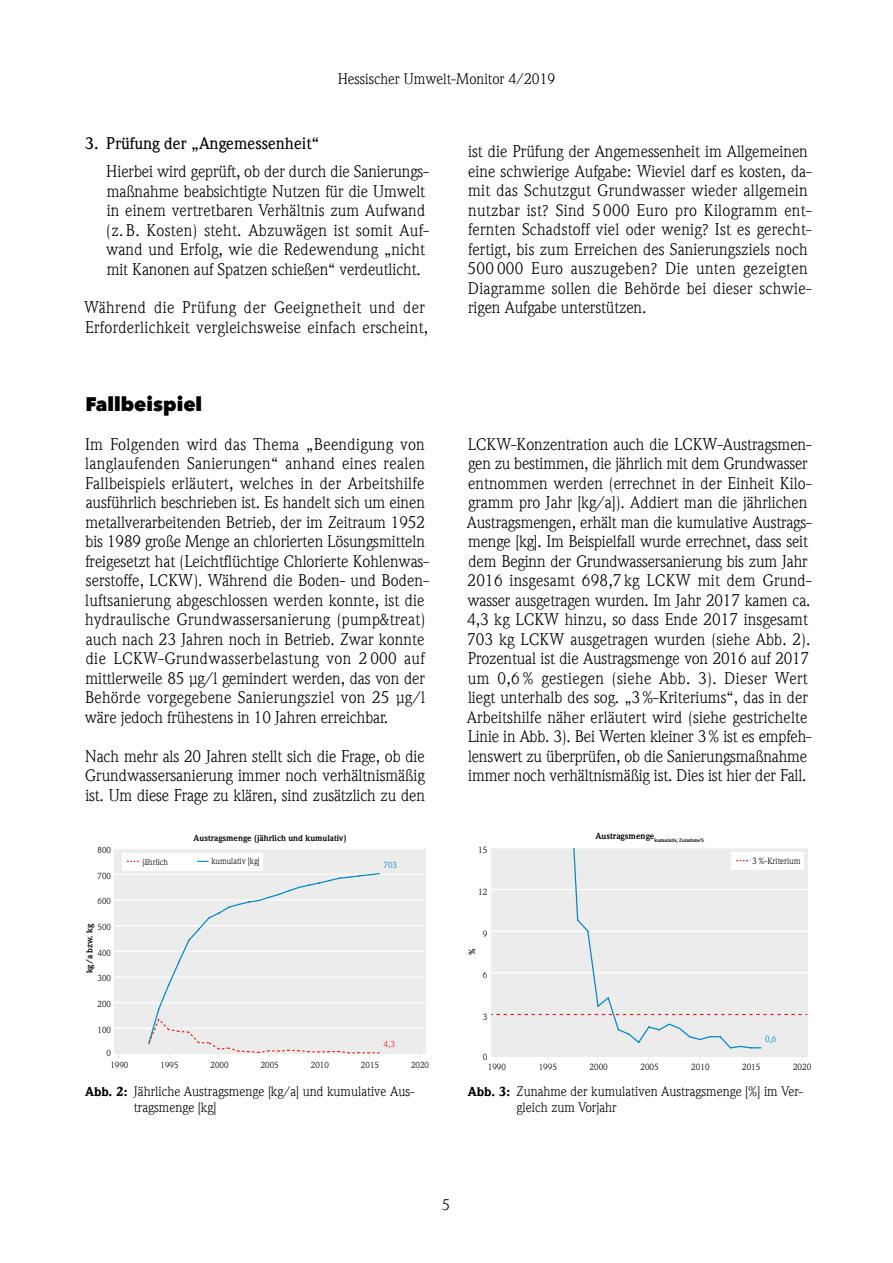
<style>
.page{position:relative;width:893px;height:1263px;background:#fff}
.page>*{position:absolute;margin:0;border:0;box-sizing:border-box;transform-origin:0 0}
.Überschrift_1{font:800 19.5px "Avenir Next LT Pro";color:#000}
.Fließtext{font:16.5px/19.5px "ITC Weidemann Com";color:#000}
.Auzählung_Nr{font:16.5px/19.5px "ITC Weidemann Com";letter-spacing:-.005em;color:#000}
.Auzählung_Nr-2{font:500 16.5px "ITC Weidemann Com";letter-spacing:-.005em;color:#000}
.t1{font:15px "ITC Weidemann Com";color:#000}
.Abbildung_verschacht{font:13.5px/16.2px "ITC Weidemann Com";color:#000}
.t2{font:8.85px "ITC Weidemann Com";color:#000}
.t3{font:8.85px "ITC Weidemann Com";color:#0088c1}
.t4{font:700 8.85px "ITC Weidemann Com";color:#000}
.t5{font:8.7px "ITC Weidemann Com";color:#000}
.t6{font:700 8.7px "ITC Weidemann Com";color:#000}
.t7{font:8.7px "ITC Weidemann Com";color:#e42010}
.t8{font:8.7px "ITC Weidemann Com";color:#0088c1}
.t9{font:700 5.1px "ITC Weidemann Com";color:#000}
.s1{font-weight:900;font-size:12.75px}
</style>
<div class="page">
<div style="left:114px;top:849px;width:312px;height:205px;background:#ececed"></div>
<hr style="left:114px;top:1028px;width:312px;height:1px;background:#fff">
<hr style="left:114px;top:1002px;width:312px;height:1px;background:#fff">
<hr style="left:114px;top:976px;width:312px;height:1px;background:#fff">
<hr style="left:114px;top:951px;width:312px;height:1px;background:#fff">
<hr style="left:114px;top:925px;width:312px;height:1px;background:#fff">
<hr style="left:114px;top:899px;width:312px;height:2px;background:#fff">
<hr style="left:114px;top:874px;width:312px;height:1px;background:#fff">
<svg style="left:147px;top:873px;width:234px;height:185px"></svg>
<div style="left:122px;top:853px;width:140px;height:17px;background:#fff"></div>
<svg style="left:197px;top:861px;width:12px;height:1px"></svg>
<hr style="left:546px;top:1037px;width:2px;height:23px;background:#ececed">
<hr style="left:597px;top:1037px;width:2px;height:23px;background:#ececed">
<div style="left:491px;top:848px;width:317px;height:208px;background:#ececed"></div>
<hr style="left:490px;top:1014px;width:319px;height:1px;background:#fff">
<hr style="left:490px;top:972px;width:319px;height:1px;background:#fff">
<hr style="left:490px;top:930px;width:319px;height:2px;background:#fff">
<hr style="left:490px;top:889px;width:319px;height:1px;background:#fff">
<svg style="left:546px;top:848px;width:216px;height:201px"></svg>
<div style="left:731px;top:852px;width:72px;height:18px;background:#fff"></div>
<svg style="left:491px;top:1014px;width:316px;height:1px"></svg>
<p class="t1" style="left:338px;top:70px;width:219px">Hessischer Umwelt-Monitor 4/2019</p>
<p class="Auzählung_Nr-2" style="left:85px;top:134px;width:236px">3. Prüfung der „Angemessenheit“</p>
<p class="Auzählung_Nr" style="left:106px;top:162px;width:324px">Hierbei wird geprüft, ob der durch die Sanierungs&shy;maßnahme beabsichtigte Nutzen für die Umwelt in einem vertretbaren Verhältnis zum Aufwand (z. B. Kosten) steht. Abzuwägen ist somit Auf&shy;wand und Erfolg, wie die Redewendung „nicht mit Kanonen auf Spatzen schießen“ verdeutlicht.</p>
<p class="Fließtext" style="left:84px;top:298px;width:345px">Während die Prüfung der Geeignetheit und der<br>Erforderlichkeit vergleichsweise einfach erscheint,</p>
<p class="Überschrift_1" style="left:86px;top:392px;width:118px">Fallbeispiel</p>
<p class="Fließtext" style="left:85px;top:434px;width:345px">Im Folgenden wird das Thema „Beendigung von langlaufenden Sanierungen“ anhand eines realen Fallbeispiels erläutert, welches in der Arbeitshilfe ausführlich beschrieben ist. Es handelt sich um einen metallverarbeitenden Betrieb, der im Zeitraum 1952 bis 1989 große Menge an chlorierten Lösungsmitteln freigesetzt hat (Leichtflüchtige Chlorierte Kohlenwas&shy;serstoffe, LCKW). Während die Boden- und Boden&shy;luftsanierung abgeschlossen werden konnte, ist die hydraulische Grundwassersanierung (pump&amp;treat) auch nach 23 Jahren noch in Betrieb. Zwar konnte die LCKW-Grundwasserbelastung von 2 000 auf mittlerweile 85 µg/l gemindert werden, das von der Behörde vorgegebene Sanierungsziel von 25 µg/l wäre jedoch frühestens in 10 Jahren erreichbar.</p>
<p class="Fließtext" style="left:85px;top:746px;width:341px;text-align:justify">Nach mehr als 20 Jahren stellt sich die Frage, ob die Grundwassersanierung immer noch verhältnismäßig ist. Um diese Frage zu klären, sind zusätzlich zu den</p>
<p class="t5" style="left:98px;top:845px;width:15px">800</p>
<p class="t5" style="left:98px;top:870px;width:15px">700</p>
<p class="t5" style="left:98px;top:896px;width:15px">600</p>
<p class="t5" style="left:98px;top:922px;width:15px">500</p>
<p class="t6" style="left:84px;top:973px;width:51px;rotate:-90deg">kg/a bzw. kg</p>
<p class="t5" style="left:98px;top:947px;width:15px">400</p>
<p class="t5" style="left:98px;top:973px;width:15px">300</p>
<p class="t5" style="left:98px;top:999px;width:15px">200</p>
<p class="t5" style="left:98px;top:1024px;width:15px">100</p>
<p class="t5" style="left:107px;top:1048px;width:6px">0</p>
<p class="t5" style="left:143px;top:857px;width:27px">jährlich</p>
<p class="t6" style="left:194px;top:832px;width:154px">Austragsmenge (jährlich und kumulativ)</p>
<p class="t5" style="left:211px;top:856px;width:50px">kumulativ [kg]</p>
<p class="t8" style="left:384px;top:860px;width:15px">703</p>
<p class="t7" style="left:384px;top:1038px;width:13px">4,3</p>
<p class="t5" style="left:110px;top:1060px;width:20px">1990</p>
<p class="t5" style="left:160px;top:1060px;width:20px">1995</p>
<p class="t5" style="left:211px;top:1060px;width:20px">2000</p>
<p class="t5" style="left:261px;top:1060px;width:20px">2005</p>
<p class="t5" style="left:311px;top:1060px;width:20px">2010</p>
<p class="t5" style="left:361px;top:1060px;width:20px">2015</p>
<p class="t5" style="left:411px;top:1060px;width:20px">2020</p>
<p class="Fließtext" style="left:468px;top:142px;width:345px">ist die Prüfung der Angemessenheit im Allgemeinen eine schwierige Aufgabe: Wieviel darf es kosten, da&shy;mit das Schutzgut Grundwasser wieder allgemein nutzbar ist? Sind 5 000 Euro pro Kilogramm ent&shy;fernten Schadstoff viel oder wenig? Ist es gerecht&shy;fertigt, bis zum Erreichen des Sanierungsziels noch 500 000 Euro auszugeben? Die unten gezeigten Diagramme sollen die Behörde bei dieser schwie&shy;rigen Aufgabe unterstützen.</p>
<p class="Fließtext" style="left:467px;top:434px;width:346px">LCKW-Konzentration auch die LCKW-Austragsmen&shy;gen zu bestimmen, die jährlich mit dem Grundwasser entnommen werden (errechnet in der Einheit Kilo&shy;gramm pro Jahr [kg/a]). Addiert man die jährlichen Austragsmengen, erhält man die kumulative Austrags&shy;menge [kg]. Im Beispielfall wurde errechnet, dass seit dem Beginn der Grundwassersanierung bis zum Jahr 2016 insgesamt 698,7 kg LCKW mit dem Grund&shy;wasser ausgetragen wurden. Im Jahr 2017 kamen ca.<br>4,3 kg LCKW hinzu, so dass Ende 2017 insgesamt 703 kg LCKW ausgetragen wurden (siehe Abb. 2).<br>Prozentual ist die Austragsmenge von 2016 auf 2017 um 0,6% gestiegen (siehe Abb. 3). Dieser Wert liegt unterhalb des sog. „3%-Kriteriums“, das in der Arbeitshilfe näher erläutert wird (siehe gestrichelte Linie in Abb. 3). Bei Werten kleiner 3% ist es empfeh&shy;lenswert zu überprüfen, ob die Sanierungsmaßnahme immer noch verhältnismäßig ist. Dies ist hier der Fall.</p>
<p class="t2" style="left:478px;top:845px;width:11px">15</p>
<p class="t2" style="left:478px;top:887px;width:11px">12</p>
<p class="t2" style="left:483px;top:928px;width:6px">9</p>
<p class="t4" style="left:467px;top:955px;width:8px;rotate:-90deg">%</p>
<p class="t2" style="left:483px;top:970px;width:6px">6</p>
<p class="t2" style="left:483px;top:1012px;width:6px">3</p>
<p class="t2" style="left:483px;top:1051px;width:6px">0</p>
<p class="t9" style="left:595px;top:837px;width:110px"><sup>Austragsmenge</sup>kumulativ, Zunahme%</p>
<p class="t2" style="left:752px;top:856px;width:50px">3 %-Kriterium</p>
<p class="t3" style="left:765px;top:1034px;width:13px">0,6</p>
<p class="t2" style="left:488px;top:1062px;width:20px">1990</p>
<p class="t2" style="left:539px;top:1062px;width:20px">1995</p>
<p class="t2" style="left:590px;top:1062px;width:20px">2000</p>
<p class="t2" style="left:640px;top:1062px;width:20px">2005</p>
<p class="t2" style="left:691px;top:1062px;width:20px">2010</p>
<p class="t2" style="left:742px;top:1062px;width:20px">2015</p>
<p class="t2" style="left:793px;top:1062px;width:20px">2020</p>
<p class="Abbildung_verschacht" style="left:134px;top:1083px;width:282px;text-indent:-49px"><span class="s1">Abb. 2:</span> Jährliche Austragsmenge [kg/a] und kumulative Aus&shy;tragsmenge [kg]</p>
<p class="Abbildung_verschacht" style="left:517px;top:1083px;width:288px;text-indent:-49px"><span class="s1">Abb. 3:</span> Zunahme der kumulativen Austragsmenge [%] im Ver&shy;gleich zum Vorjahr</p>
<p class="t1" style="left:442px;top:1196px;width:9px">5</p>
</div>
